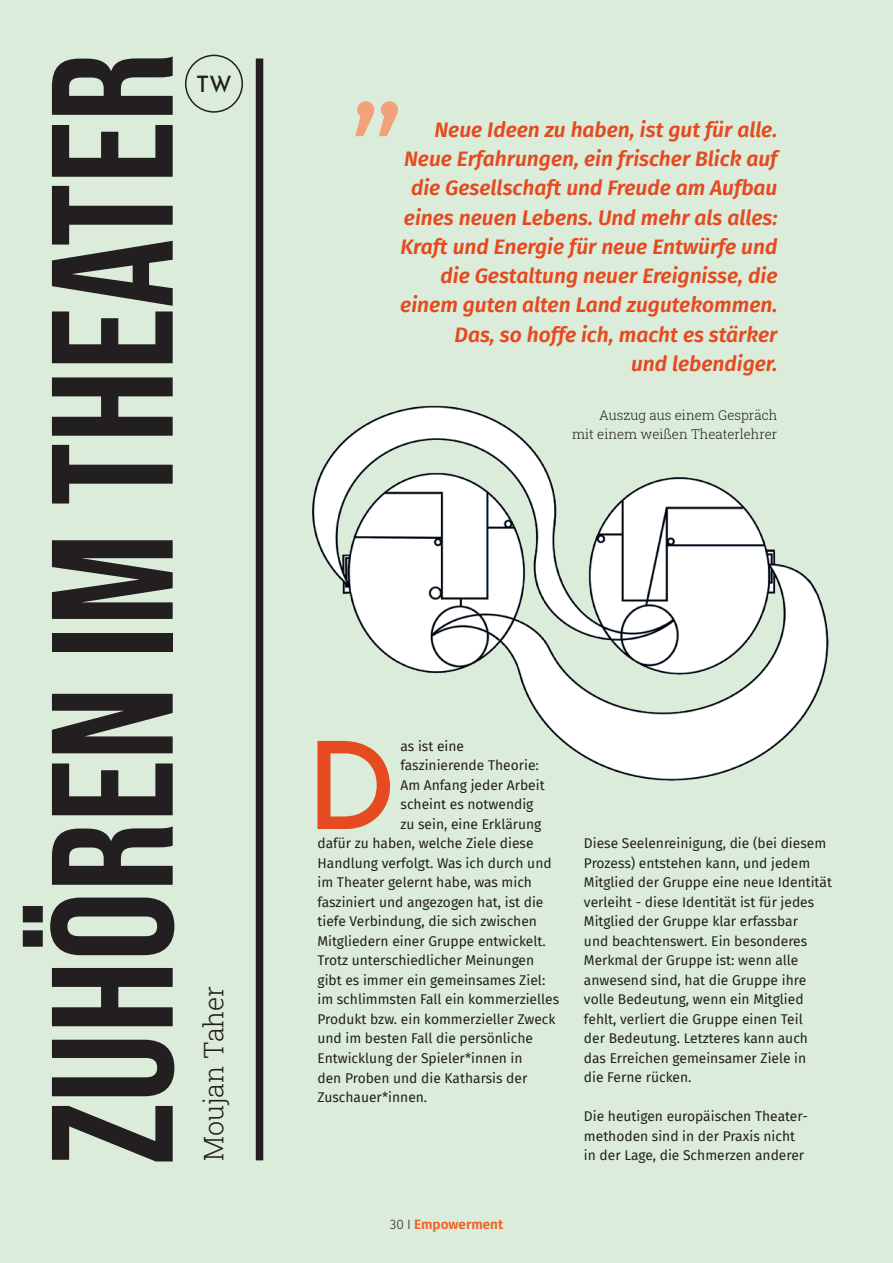
<style>
.page{position:relative;width:893px;height:1263px;background:#dbedda}
.page>*{position:absolute;margin:0;border:0;box-sizing:border-box;transform-origin:0 0}
.t1{font:700 172.5px "Bebas Neue Pro";color:#231f20}
.Fließtext_Intro{font:500 121.2px "Josefin Sans";color:#e54a20}
.Fließtext_-_Abstand{font:300 27px "Roboto Slab";color:#231f20}
.Fließtext_-_Abstand-2{font:500 22.5px "Josefin Sans";color:#231f20}
.Zitat{font:italic 600 21px/29.2px "Fira Sans";color:#e54a20;text-align:right}
.Fließtext_Intro-2{font:13.8px/19.5px "Fira Sans";color:#231f20}
.Fließtext_-_Abstand-3{font:13.8px/19.5px "Fira Sans";color:#231f20}
.Autor_in_klein{font:300 13.5px/19.5px "Roboto Slab";color:#231f20;text-align:right}
.t2{font:600 13.5px "Fira Sans";color:#f25f23}
.s1{font-weight:300;color:#231f20}
</style>
<div class="page">
<div style="left:185px;top:55px;width:58px;height:58px;border:2px solid #231f20;border-radius:50%"></div>
<div style="left:256px;top:59px;width:7px;height:1101px;background:#231f20"></div>
<svg style="left:355px;top:101px;width:43px;height:35px"></svg>
<img style="left:312px;top:405px;width:517px;height:376px">
<p class="t1" style="left:14px;top:1164px;width:1113px;rotate:-90deg">ZUHÖREN IM THEATER</p>
<p class="Fließtext_-_Abstand-2" style="left:196px;top:67px;width:37px">TW</p>
<p class="Fließtext_-_Abstand" style="left:195px;top:1161px;width:177px;rotate:-90deg">Moujan Taher</p>
<p class="Zitat" style="left:400px;top:114px;width:379px">Neue Ideen zu haben, ist gut für alle.<br>Neue Erfahrungen, ein frischer Blick auf die Gesellschaft und Freude am Aufbau eines neuen Lebens. Und mehr als alles:<br>Kraft und Energie für neue Entwürfe und die Gestaltung neuer Ereignisse, die einem guten alten Land zugutekommen.<br>Das, so hoffe ich, macht es stärker<br>und lebendiger.</p>
<p class="Autor_in_klein" style="left:572px;top:405px;width:207px">Auszug aus einem Gespräch<br>mit einem weißen Theaterlehrer</p>
<p class="Fließtext_Intro" style="left:305px;top:696px;width:93px">D</p>
<p class="Fließtext_Intro-2" style="left:401px;top:736px;width:65px">as ist eine</p>
<p class="Fließtext_Intro-2" style="left:401px;top:755px;width:140px">faszinierende Theorie:</p>
<p class="Fließtext_Intro-2" style="left:401px;top:775px;width:146px">Am Anfang jeder Arbeit</p>
<p class="Fließtext_Intro-2" style="left:401px;top:794px;width:134px">scheint es notwendig</p>
<p class="Fließtext_Intro-2" style="left:401px;top:814px;width:142px">zu sein, eine Erklärung</p>
<p class="Fließtext_Intro-2" style="left:317px;top:833px;width:217px">dafür zu haben, welche Ziele diese</p>
<p class="Fließtext_Intro-2" style="left:317px;top:853px;width:236px">Handlung verfolgt. Was ich durch und</p>
<p class="Fließtext_Intro-2" style="left:317px;top:872px;width:216px">im Theater gelernt habe, was mich</p>
<p class="Fließtext_Intro-2" style="left:317px;top:892px;width:227px">fasziniert und angezogen hat, ist die</p>
<p class="Fließtext_Intro-2" style="left:317px;top:911px;width:221px">tiefe Verbindung, die sich zwischen</p>
<p class="Fließtext_Intro-2" style="left:317px;top:931px;width:230px">Mitgliedern einer Gruppe entwickelt.</p>
<p class="Fließtext_Intro-2" style="left:317px;top:950px;width:218px">Trotz unterschiedlicher Meinungen</p>
<p class="Fließtext_Intro-2" style="left:317px;top:970px;width:229px">gibt es immer ein gemeinsames Ziel:</p>
<p class="Fließtext_Intro-2" style="left:317px;top:989px;width:243px">im schlimmsten Fall ein kommerzielles</p>
<p class="Fließtext_Intro-2" style="left:317px;top:1009px;width:240px">Produkt bzw. ein kommerzieller Zweck</p>
<p class="Fließtext_Intro-2" style="left:317px;top:1028px;width:217px">und im besten Fall die persönliche</p>
<p class="Fließtext_Intro-2" style="left:317px;top:1048px;width:207px">Entwicklung der Spieler*innen in</p>
<p class="Fließtext_Intro-2" style="left:317px;top:1067px;width:211px">den Proben und die Katharsis der</p>
<p class="Fließtext_Intro-2" style="left:317px;top:1087px;width:111px">Zuschauer*innen.</p>
<p class="t2" style="left:390px;top:1213px;width:115px"><span class="s1">30 І</span> Empowerment</p>
<p class="Fließtext_Intro-2" style="left:584px;top:833px;width:250px">Diese Seelenreinigung, die (bei diesem Prozess) entstehen kann, und jedem Mitglied der Gruppe eine neue Identität verleiht - diese Identität ist für jedes Mitglied der Gruppe klar erfassbar<br>und beachtenswert. Ein besonderes Merkmal der Gruppe ist: wenn alle anwesend sind, hat die Gruppe ihre volle Bedeutung, wenn ein Mitglied fehlt, verliert die Gruppe einen Teil<br>der Bedeutung. Letzteres kann auch das Erreichen gemeinsamer Ziele in<br>die Ferne rücken.</p>
<p class="Fließtext_-_Abstand-3" style="left:584px;top:1106px;width:225px">Die heutigen europäischen Theater&shy;methoden sind in der Praxis nicht in der Lage, die Schmerzen anderer</p>
</div>
